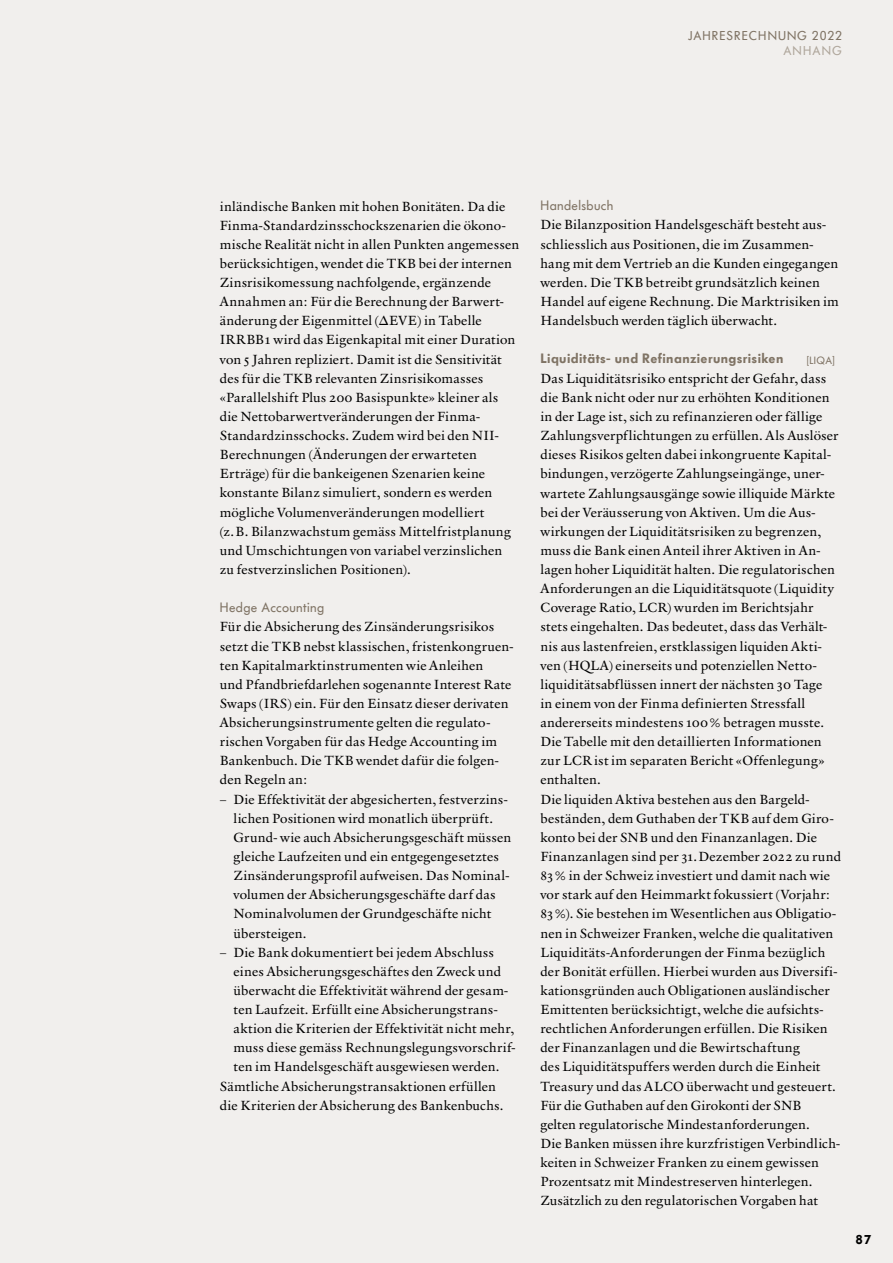
<style>
.page{position:relative;width:893px;height:1263px;background:#f1efed}
.page>*{position:absolute;margin:0;border:0;box-sizing:border-box;transform-origin:0 0}
.t1{font:13.5px/19.2px "Verdigris MVB Pro Text";letter-spacing:.015em;color:#000}
.t2{font:600 13.5px "Futura BQ";letter-spacing:.03em;color:#7f7364}
.t3{font:13.5px "Futura BQ";letter-spacing:.03em;color:#7f7364}
.t4{font:12.75px "Futura BQ";letter-spacing:.08em;color:#7f7364}
.t5{font:12.75px "Futura BQ";letter-spacing:.09em;color:#afa69b}
.t6{font:600 12.75px "Futura BQ";color:#000}
.t7{font:10.5px "Futura BQ";color:#7f7364}
</style>
<div class="page">
<p class="t4" style="left:688px;top:28px;width:155px">JAHRESRECHNUNG 2022</p>
<p class="t5" style="left:783px;top:43px;width:60px">ANHANG</p>
<p class="t1" style="left:220px;top:196px;width:301px">inländische Banken mit hohen Bonitäten. Da die Finma-Standardzinsschockszenarien die ökono&shy;mische Realität nicht in allen Punkten angemessen berücksichtigen, wendet die TKB bei der internen Zinsrisikomessung nachfolgende, ergänzende Annahmen an: Für die Berechnung der Barwert&shy;änderung der Eigenmittel (ΔEVE) in Tabelle IRRBB1 wird das Eigenkapital mit einer Duration von 5 Jahren repliziert. Damit ist die Sensitivität des für die TKB relevanten Zinsrisikomasses «Parallelshift Plus 200 Basispunkte» kleiner als die Nettobarwertveränderungen der Finma-Standardzinsschocks. Zudem wird bei den NII-Berechnungen (Änderungen der erwarteten Erträge) für die bankeigenen Szenarien keine konstante Bilanz simuliert, sondern es werden mögliche Volumenveränderungen modelliert<br>(z.B. Bilanzwachstum gemäss Mittelfristplanung und Umschichtungen von variabel verzinslichen zu festverzinslichen Positionen).</p>
<p class="t3" style="left:220px;top:599px;width:106px">Hedge Accounting</p>
<p class="t1" style="left:220px;top:617px;width:295px">Für die Absicherung des Zinsänderungsrisikos setzt die TKB nebst klassischen, fristenkongruen&shy;ten Kapitalmarktinstrumenten wie Anleihen<br>und Pfandbriefdarlehen sogenannte Interest Rate Swaps (IRS) ein. Für den Einsatz dieser derivaten Absicherungsinstrumente gelten die regulato&shy;rischen Vorgaben für das Hedge Accounting im Bankenbuch. Die TKB wendet dafür die folgen&shy;den Regeln an:</p>
<p class="t1" style="left:234px;top:789px;width:279px;text-indent:-14px">– Die Effektivität der abgesicherten, festverzins&shy;lichen Positionen wird monatlich überprüft.<br>Grund- wie auch Absicherungsgeschäft müssen gleiche Laufzeiten und ein entgegengesetztes Zinsänderungsprofil aufweisen. Das Nominal&shy;volumen der Absicherungsgeschäfte darf das Nominalvolumen der Grundgeschäfte nicht übersteigen.</p>
<p class="t1" style="left:220px;top:942px;width:276px">– Die Bank dokumentiert bei jedem Abschluss</p>
<p class="t1" style="left:234px;top:961px;width:269px">eines Absicherungsgeschäftes den Zweck und</p>
<p class="t1" style="left:234px;top:980px;width:276px">überwacht die Effektivität während der gesam-</p>
<p class="t1" style="left:234px;top:999px;width:265px">ten Laufzeit. Erfüllt eine Absicherungstrans-</p>
<p class="t1" style="left:234px;top:1018px;width:282px">aktion die Kriterien der Effektivität nicht mehr,</p>
<p class="t1" style="left:234px;top:1038px;width:284px">muss diese gemäss Rechnungslegungsvorschrif-</p>
<p class="t1" style="left:234px;top:1057px;width:267px">ten im Handelsgeschäft ausgewiesen werden.</p>
<p class="t1" style="left:220px;top:1076px;width:278px">Sämtliche Absicherungstransaktionen erfüllen</p>
<p class="t1" style="left:220px;top:1095px;width:285px">die Kriterien der Absicherung des Bankenbuchs.</p>
<p class="t3" style="left:540px;top:197px;width:75px">Handelsbuch</p>
<p class="t1" style="left:540px;top:215px;width:300px">Die Bilanzposition Handelsgeschäft besteht aus&shy;schliesslich aus Positionen, die im Zusammen&shy;hang mit dem Vertrieb an die Kunden eingegangen werden. Die TKB betreibt grundsätzlich keinen Handel auf eigene Rechnung. Die Marktrisiken im Handelsbuch werden täglich überwacht.</p>
<p class="t2" style="left:540px;top:350px;width:244px">Liquiditäts- und Refinanzierungsrisiken</p>
<p class="t7" style="left:807px;top:353px;width:30px">[LIQA]</p>
<p class="t1" style="left:540px;top:368px;width:302px">Das Liquiditätsrisiko entspricht der Gefahr, dass die Bank nicht oder nur zu erhöhten Konditionen in der Lage ist, sich zu refinanzieren oder fällige Zahlungsverpflichtungen zu erfüllen. Als Auslöser dieses Risikos gelten dabei inkongruente Kapital&shy;bindungen, verzögerte Zahlungseingänge, uner&shy;wartete Zahlungsausgänge sowie illiquide Märkte bei der Veräusserung von Aktiven. Um die Aus&shy;wirkungen der Liquiditätsrisiken zu begrenzen, muss die Bank einen Anteil ihrer Aktiven in An&shy;lagen hoher Liquidität halten. Die regulatorischen Anforderungen an die Liquiditätsquote (Liquidity Coverage Ratio, LCR) wurden im Berichtsjahr stets eingehalten. Das bedeutet, dass das Verhält&shy;nis aus lastenfreien, erstklassigen liquiden Akti&shy;ven (HQLA) einerseits und potenziellen Netto&shy;liquiditätsabflüssen innert der nächsten 30 Tage<br>in einem von der Finma definierten Stressfall andererseits mindestens 100% betragen musste.<br>Die Tabelle mit den detaillierten Informationen zur LCR ist im separaten Bericht «Offenlegung» enthalten.<br>Die liquiden Aktiva bestehen aus den Bargeld&shy;beständen, dem Guthaben der TKB auf dem Giro&shy;konto bei der SNB und den Finanzanlagen. Die Finanzanlagen sind per 31. Dezember 2022 zu rund 83 % in der Schweiz investiert und damit nach wie vor stark auf den Heimmarkt fokussiert (Vorjahr:<br>83 %). Sie bestehen im Wesentlichen aus Obligatio&shy;nen in Schweizer Franken, welche die qualitativen Liquiditäts-Anforderungen der Finma bezüglich der Bonität erfüllen. Hierbei wurden aus Diversifi&shy;kationsgründen auch Obligationen ausländischer Emittenten berücksichtigt, welche die aufsichts&shy;rechtlichen Anforderungen erfüllen. Die Risiken der Finanzanlagen und die Bewirtschaftung<br>des Liquiditätspuffers werden durch die Einheit Treasury und das ALCO überwacht und gesteuert.<br>Für die Guthaben auf den Girokonti der SNB<br>gelten regulatorische Mindestanforderungen.<br>Die Banken müssen ihre kurzfristigen Verbindlich&shy;keiten in Schweizer Franken zu einem gewissen Prozentsatz mit Mindestreserven hinterlegen.<br>Zusätzlich zu den regulatorischen Vorgaben hat</p>
<p class="t6" style="left:856px;top:1231px;width:18px">87</p>
</div>
